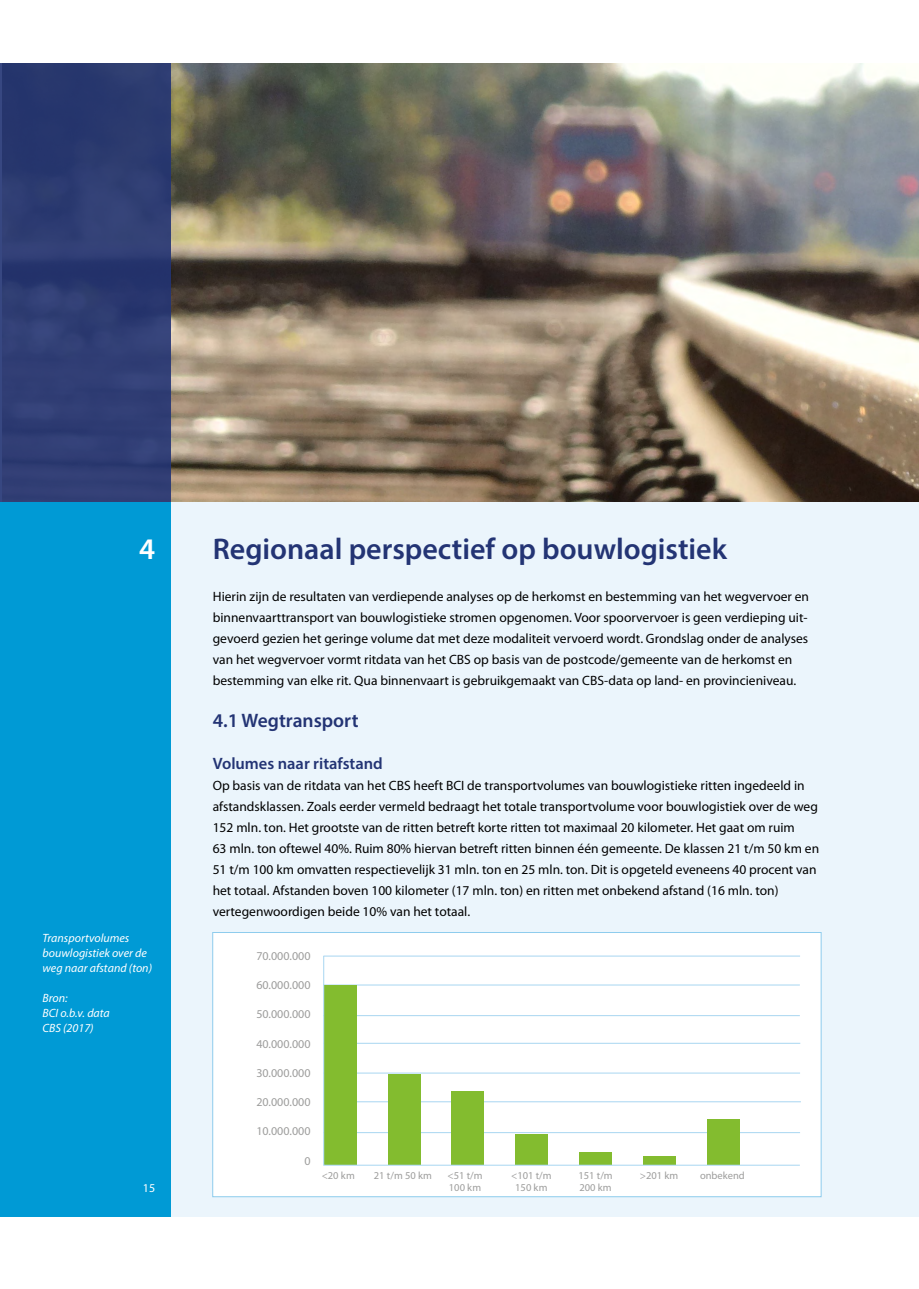
<style>
.page{position:relative;width:919px;height:1289px;background:#fff}
.page>*{position:absolute;margin:0;border:0;box-sizing:border-box;transform-origin:0 0}
.t1{font:600 30px "Myriad Pro";color:#233474}
.t2{font:600 30px "Myriad Pro";color:#fff}
.t3{font:600 19.5px "Myriad Pro";color:#233474}
.t4{font:600 16.5px "Myriad Pro";color:#233474}
.t5{font:13.5px/21px "Myriad Pro";color:#000}
.t6{font:italic 12px/15px "Myriad Pro";color:#fff}
.t7{font:12px "Myriad Pro";color:#9d9d9c}
.t8{font:12px "Myriad Pro";color:#fff}
.t9{font:10.5px/12px "Myriad Pro";color:#9d9d9c}
</style>
<div class="page">
<div style="left:0;top:64px;width:918px;height:1152px;background:#ebf5fc"></div>
<img style="left:170px;top:64px;width:748px;height:438px">
<div style="left:0;top:64px;width:170px;height:438px;background:#2f3c73"></div>
<div style="left:0;top:502px;width:170px;height:714px;background:#009ad5"></div>
<div style="left:212px;top:932px;width:609px;height:265px;background:#fff;border:1px solid #8ecced"></div>
<svg style="left:323px;top:955px;width:477px;height:210px"></svg>
<h1 class="t2" style="left:139px;top:529px;width:18px">4</h1>
<p class="t6" style="left:43px;top:929px;width:111px">Transportvolumes bouwlogistiek over de weg naar afstand (ton)</p>
<p class="t6" style="left:43px;top:989px;width:69px">Bron:<br>BCI o.b.v. data<br>CBS (2017)</p>
<p class="t8" style="left:143px;top:1180px;width:14px">15</p>
<h1 class="t1" style="left:213px;top:529px;width:516px">Regionaal perspectief op bouwlogistiek</h1>
<p class="t5" style="left:213px;top:585px;width:597px">Hierin zijn de resultaten van verdiepende analyses op de herkomst en bestemming van het wegvervoer en binnenvaarttransport van bouwlogistieke stromen opgenomen. Voor spoorvervoer is geen verdieping uit&shy;gevoerd gezien het geringe volume dat met deze modaliteit vervoerd wordt. Grondslag onder de analyses van het wegvervoer vormt ritdata van het CBS op basis van de postcode/gemeente van de herkomst en bestemming van elke rit. Qua binnenvaart is gebruikgemaakt van CBS-data op land- en provincieniveau.</p>
<h2 class="t3" style="left:213px;top:707px;width:147px">4.1 Wegtransport</h2>
<p class="t4" style="left:213px;top:752px;width:171px">Volumes naar ritafstand</p>
<p class="t5" style="left:213px;top:774px;width:608px">Op basis van de ritdata van het CBS heeft BCI de transportvolumes van bouwlogistieke ritten ingedeeld in afstandsklassen. Zoals eerder vermeld bedraagt het totale transportvolume voor bouwlogistiek over de weg 152 mln. ton. Het grootste van de ritten betreft korte ritten tot maximaal 20 kilometer. Het gaat om ruim<br>63 mln. ton oftewel 40%. Ruim 80% hiervan betreft ritten binnen één gemeente. De klassen 21 t/m 50 km en 51 t/m 100 km omvatten respectievelijk 31 mln. ton en 25 mln. ton. Dit is opgeteld eveneens 40 procent van het totaal. Afstanden boven 100 kilometer (17 mln. ton) en ritten met onbekend afstand (16 mln. ton) vertegenwoordigen beide 10% van het totaal.</p>
<p class="t7" style="left:256px;top:948px;width:56px">70.000.000</p>
<p class="t7" style="left:256px;top:977px;width:56px">60.000.000</p>
<p class="t7" style="left:256px;top:1006px;width:56px">50.000.000</p>
<p class="t7" style="left:256px;top:1036px;width:56px">40.000.000</p>
<p class="t7" style="left:256px;top:1065px;width:56px">30.000.000</p>
<p class="t7" style="left:256px;top:1094px;width:56px">20.000.000</p>
<p class="t7" style="left:256px;top:1123px;width:56px">10.000.000</p>
<p class="t7" style="left:304px;top:1153px;width:8px">0</p>
<p class="t9" style="left:321px;top:1169px;width:35px">&lt;20 km</p>
<p class="t9" style="left:374px;top:1169px;width:59px">21 t/m 50 km</p>
<p class="t9" style="left:447px;top:1169px;width:37px">&lt;51 t/m<br>100 km</p>
<p class="t9" style="left:511px;top:1169px;width:42px;text-align:center">&lt;101 t/m<br>150 km</p>
<p class="t9" style="left:578px;top:1169px;width:36px">151 t/m</p>
<p class="t9" style="left:639px;top:1169px;width:40px">&gt;201 km</p>
<p class="t9" style="left:700px;top:1169px;width:46px">onbekend</p>
<p class="t9" style="left:579px;top:1181px;width:34px">200 km</p>
</div>
